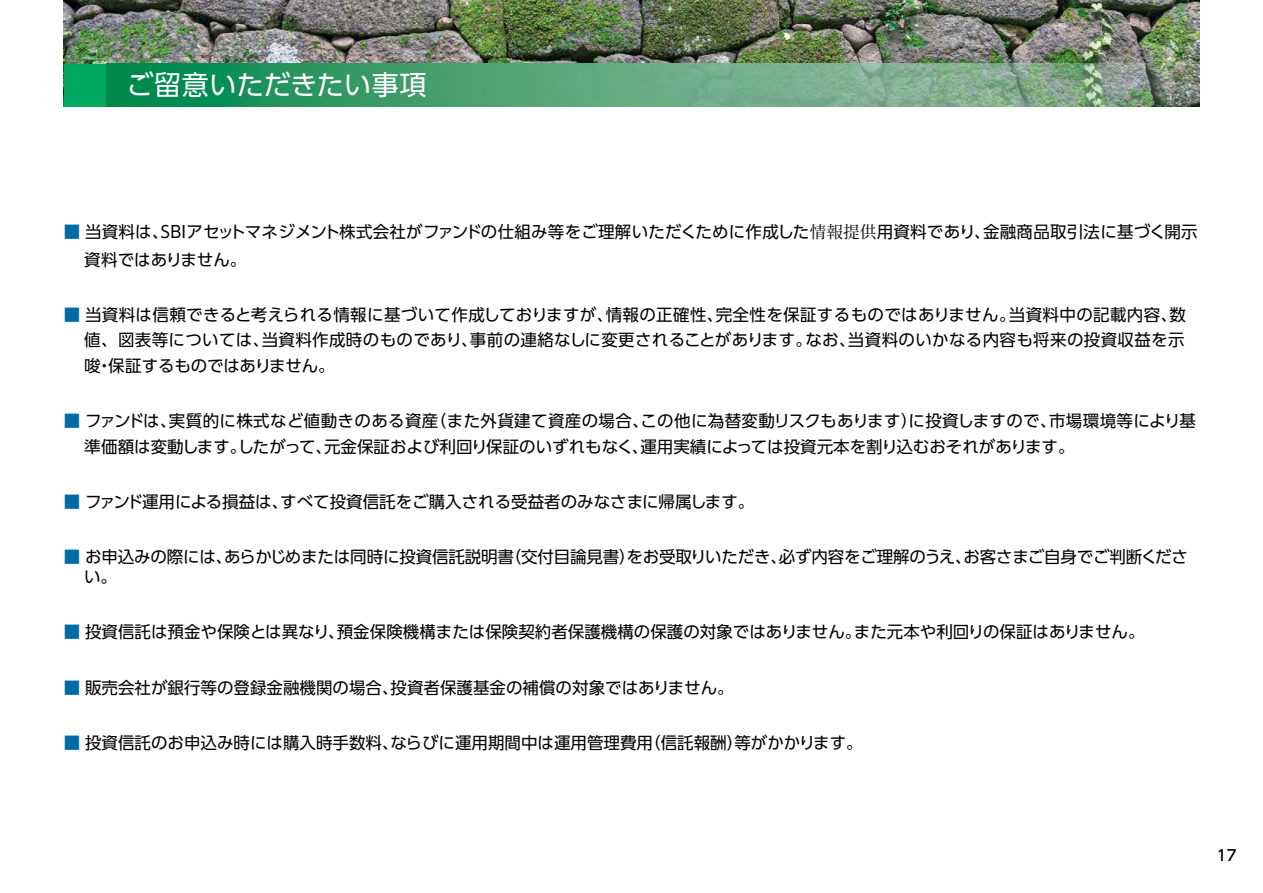
<style>
.page{position:relative;width:1263px;height:893px;background:#fff}
.page>*{position:absolute;margin:0;border:0;box-sizing:border-box;transform-origin:0 0}
.t1{font:27px "UD Shin Go Pro";letter-spacing:.015em;color:#fff}
.t2{font:16.5px/25.5px "UD Shin Go Pro";color:#000}
.t3{font:500 15px "UD Shin Go Pro";color:#000}
.s1{color:#006ba5}
.s2{font-family:"Koz Min Pr 6 N"}
</style>
<div class="page">
<img style="left:64px;top:0;width:1135px;height:64px">
<div style="left:64px;top:64px;width:42px;height:42px;background:#00a95f"></div>
<svg style="left:106px;top:64px;width:1093px;height:42px;background:#59a179"></svg>
<h1 class="t1" style="left:127px;top:63px;width:302px">ご留意いただきたい事項</h1>
<p class="t2" style="left:84px;top:217px;width:1115px;line-height:28px;text-indent:-21px"><span class="s1">■</span> 当資料は、SBIアセットマネジメント株式会社がファンドの仕組み等をご理解いただくために作成した<span class="s2">情報提供</span>用資料であり、金融商品取引法に基づく開示資料ではありません。</p>
<p class="t2" style="left:84px;top:301px;width:1103px;text-align:justify;text-indent:-21px"><span class="s1">■</span> 当資料は信頼できると考えられる情報に基づいて作成しておりますが、情報の正確性、完全性を保証するものではありません。当資料中の記載内容、数値、図表等については、当資料作成時のものであり、事前の連絡なしに変更されることがあります。なお、当資料のいかなる内容も将来の投資収益を示唆・保証するものではありません。</p>
<p class="t2" style="left:84px;top:408px;width:1113px;text-indent:-21px"><span class="s1">■</span> ファンドは、実質的に株式など値動きのある資産（また外貨建て資産の場合、この他に為替変動リスクもあります）に投資しますので、市場環境等により基準価額は変動します。したがって、元金保証および利回り保証のいずれもなく、運用実績によっては投資元本を割り込むおそれがあります。</p>
<p class="t2" style="left:64px;top:488px;width:692px"><span class="s1">■</span> ファンド運用による損益は、すべて投資信託をご購入される受益者のみなさまに帰属します。</p>
<p class="t2" style="left:84px;top:547px;width:1105px;line-height:19.8px;text-indent:-21px"><span class="s1">■</span> お申込みの際には、あらかじめまたは同時に投資信託説明書（交付目論見書）をお受取りいただき、必ず内容をご理解のうえ、お客さまご自身でご判断ください。</p>
<p class="t2" style="left:64px;top:619px;width:1082px"><span class="s1">■</span> 投資信託は預金や保険とは異なり、預金保険機構または保険契約者保護機構の保護の対象ではありません。また元本や利回りの保証はありません。</p>
<p class="t2" style="left:64px;top:674px;width:671px"><span class="s1">■</span> 販売会社が銀行等の登録金融機関の場合、投資者保護基金の補償の対象ではありません。</p>
<p class="t2" style="left:64px;top:729px;width:800px"><span class="s1">■</span> 投資信託のお申込み時には購入時手数料、ならびに運用期間中は運用管理費用（信託報酬）等がかかります。</p>
<p class="t3" style="left:1217px;top:843px;width:21px">17</p>
</div>
